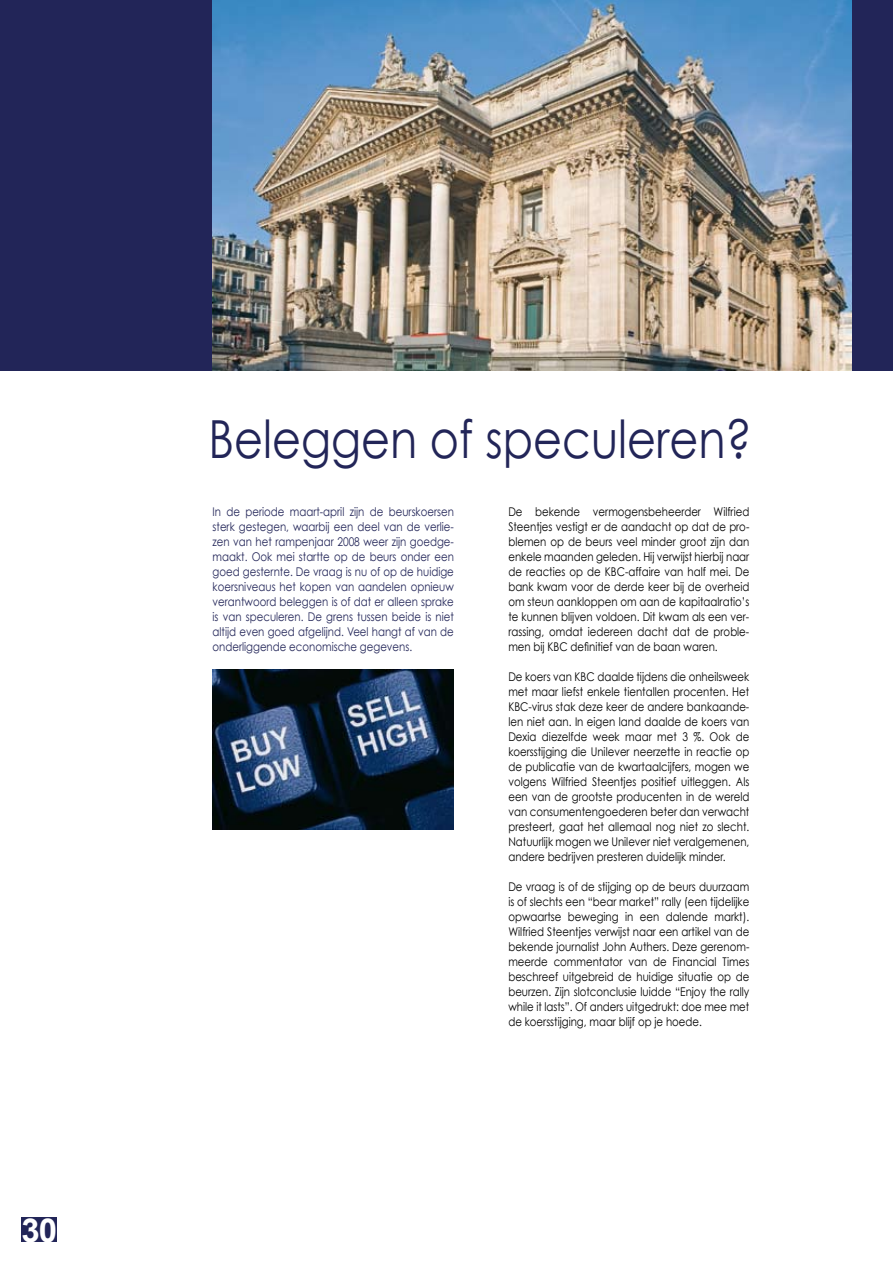
<style>
.page{position:relative;width:893px;height:1263px;background:#fff}
.page>*{position:absolute;margin:0;border:0;box-sizing:border-box;transform-origin:0 0}
.t1{font:52.5px "Century Gothic";color:#222558;scale:.85 1}
.t2{font:700 33px "Arial";color:#fff}
.t3{font:12px/15px "Century Gothic";color:#000;text-align:justify;scale:.85 1}
.t4{font:12px/15px "Century Gothic";color:#222558;text-align:justify;scale:.85 1}
</style>
<div class="page">
<div style="left:0;top:0;width:893px;height:370px;background:#222558"></div>
<img style="left:213px;top:0;width:638px;height:370px">
<img style="left:213px;top:669px;width:241px;height:161px">
<div style="left:21px;top:1218px;width:36px;height:24px;background:#222558"></div>
<h2 class="t2" style="left:21px;top:1208px;width:37px">30</h2>
<h1 class="t1" style="left:209px;top:407px;width:641px">Beleggen of speculeren?</h1>
<p class="t4" style="left:213px;top:504px;width:285px">In de periode maart-april zijn de beurskoersen sterk gestegen, waarbij een deel van de verlie&shy;zen van het rampenjaar 2008 weer zijn goedge&shy;maakt. Ook mei startte op de beurs onder een goed gesternte. De vraag is nu of op de huidige koersniveaus het kopen van aandelen opnieuw verantwoord beleggen is of dat er alleen sprake is van speculeren. De grens tussen beide is niet altijd even goed afgelijnd. Veel hangt af van de onderliggende economische gegevens.</p>
<p class="t3" style="left:508px;top:504px;width:285px">De bekende vermogensbeheerder Wilfried Steentjes vestigt er de aandacht op dat de pro&shy;blemen op de beurs veel minder groot zijn dan enkele maanden geleden. Hij verwijst hierbij naar de reacties op de KBC-affaire van half mei. De bank kwam voor de derde keer bij de overheid om steun aankloppen om aan de kapitaalratio’s te kunnen blijven voldoen. Dit kwam als een ver&shy;rassing, omdat iedereen dacht dat de proble&shy;men bij KBC definitief van de baan waren.</p>
<p class="t3" style="left:508px;top:669px;width:285px">De koers van KBC daalde tijdens die onheilsweek met maar liefst enkele tientallen procenten. Het KBC-virus stak deze keer de andere bankaande&shy;len niet aan. In eigen land daalde de koers van Dexia diezelfde week maar met 3 %. Ook de koersstijging die Unilever neerzette in reactie op de publicatie van de kwartaalcijfers, mogen we volgens Wilfried Steentjes positief uitleggen. Als een van de grootste producenten in de wereld van consumentengoederen beter dan verwacht presteert, gaat het allemaal nog niet zo slecht.<br>Natuurlijk mogen we Unilever niet veralgemenen, andere bedrijven presteren duidelijk minder.</p>
<p class="t3" style="left:508px;top:879px;width:285px">De vraag is of de stijging op de beurs duurzaam is of slechts een “bear market” rally (een tijdelijke opwaartse beweging in een dalende markt).<br>Wilfried Steentjes verwijst naar een artikel van de bekende journalist John Authers. Deze gerenom&shy;meerde commentator van de Financial Times beschreef uitgebreid de huidige situatie op de beurzen. Zijn slotconclusie luidde “Enjoy the rally while it lasts”. Of anders uitgedrukt: doe mee met de koersstijging, maar blijf op je hoede.</p>
</div>
